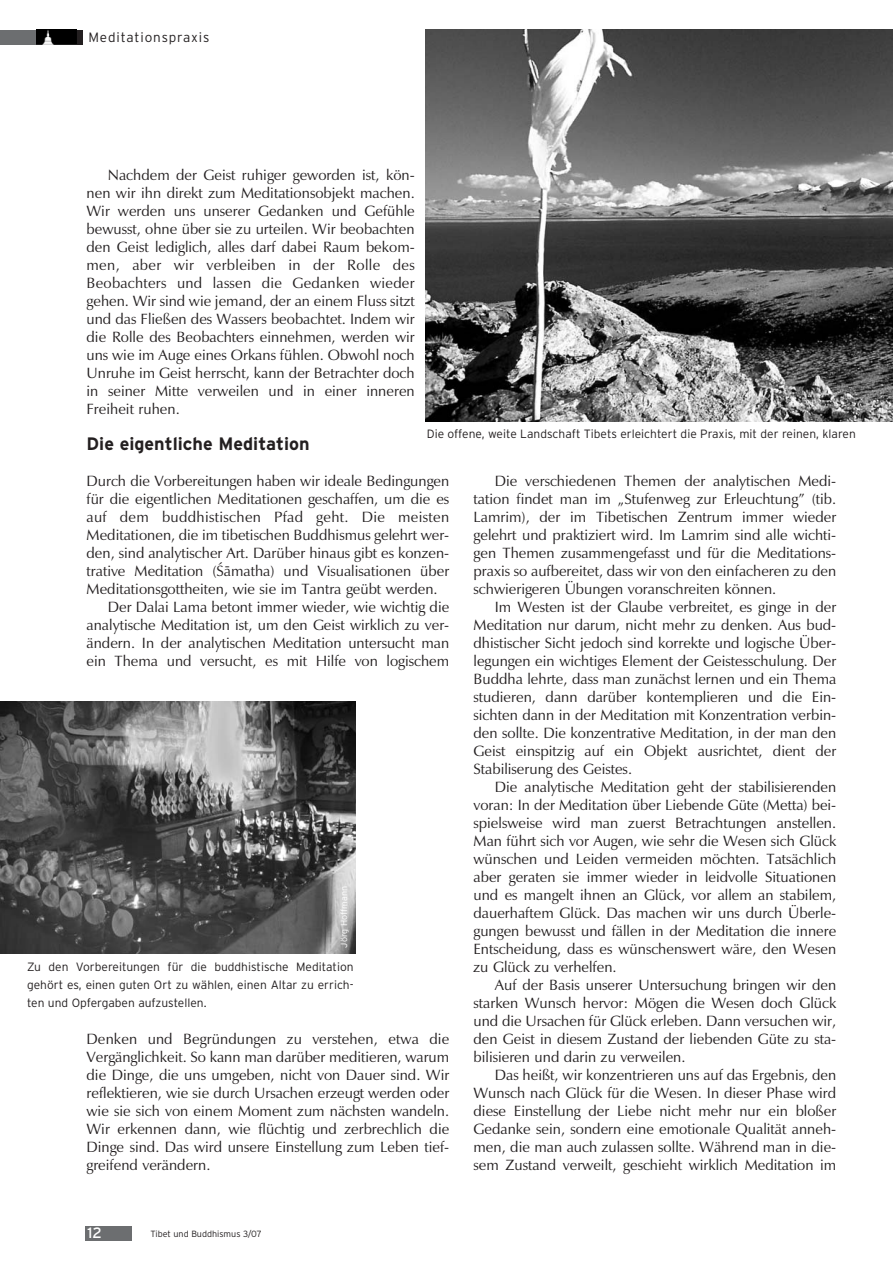
<style>
.page{position:relative;width:893px;height:1263px;background:#fff}
.page>*{position:absolute;margin:0;border:0;box-sizing:border-box;transform-origin:0 0}
.t1{font:700 18px "Interstate";color:#231f20}
.t2{font:15px/18px "Zapf Humanist 601 CS";color:#231f20;text-align:justify}
.t3{font:15px "Zapf Humanist 601 CS";letter-spacing:.02em;color:#231f20}
.t4{font:15px "Interstate";color:#fff}
.t5{font:300 13.5px "Interstate";letter-spacing:.065em;color:#231f20}
.t6{font:300 12px/18px "Interstate";color:#231f20;text-align:justify}
.t7{font:300 9px "Interstate";color:#231f20}
.t8{font:300 9px "Interstate";color:#fff}
</style>
<div class="page">
<div style="left:0;top:30px;width:40px;height:15px;background:#6c6e70"></div>
<div style="left:36px;top:30px;width:47px;height:15px;background:#231f20"></div>
<img style="left:36px;top:30px;width:41px;height:15px">
<div style="left:85px;top:1226px;width:47px;height:15px;background:#6c6e70"></div>
<img style="left:425px;top:30px;width:468px;height:392px">
<img style="left:0;top:702px;width:356px;height:252px">
<p class="t5" style="left:88px;top:32px;width:123px">Meditationspraxis</p>
<p class="t2" style="left:87px;top:167px;width:330px;text-indent:21px">Nachdem der Geist ruhiger geworden ist, kön&shy;nen wir ihn direkt zum Meditationsobjekt machen.<br>Wir werden uns unserer Gedanken und Gefühle bewusst, ohne über sie zu urteilen. Wir beobachten den Geist lediglich, alles darf dabei Raum bekom&shy;men, aber wir verbleiben in der Rolle des Beobachters und lassen die Gedanken wieder gehen. Wir sind wie jemand, der an einem Fluss sitzt und das Fließen des Wassers beobachtet. Indem wir die Rolle des Beobachters einnehmen, werden wir uns wie im Auge eines Orkans fühlen. Obwohl noch Unruhe im Geist herrscht, kann der Betrachter doch in seiner Mitte verweilen und in einer inneren Freiheit ruhen.</p>
<p class="t1" style="left:87px;top:437px;width:225px">Die eigentliche Meditation</p>
<p class="t2" style="left:87px;top:473px;width:364px">Durch die Vorbereitungen haben wir ideale Bedingungen</p>
<p class="t2" style="left:87px;top:491px;width:364px">für die eigentlichen Meditationen geschaffen, um die es</p>
<p class="t3" style="left:87px;top:510px;width:364px">auf dem buddhistischen Pfad geht. Die meisten</p>
<p class="t2" style="left:87px;top:527px;width:364px">Meditationen, die im tibetischen Buddhismus gelehrt wer-</p>
<p class="t2" style="left:87px;top:545px;width:364px">den, sind analytischer Art. Darüber hinaus gibt es konzen-</p>
<p class="t2" style="left:87px;top:563px;width:364px">trative Meditation (Œåmatha) und Visualisationen über</p>
<p class="t2" style="left:87px;top:581px;width:353px">Meditationsgottheiten, wie sie im Tantra geübt werden.</p>
<p class="t2" style="left:108px;top:599px;width:343px">Der Dalai Lama betont immer wieder, wie wichtig die</p>
<p class="t2" style="left:87px;top:617px;width:364px">analytische Meditation ist, um den Geist wirklich zu ver-</p>
<p class="t2" style="left:87px;top:635px;width:364px">ändern. In der analytischen Meditation untersucht man</p>
<p class="t2" style="left:87px;top:653px;width:364px">ein Thema und versucht, es mit Hilfe von logischem</p>
<p class="t6" style="left:427px;top:425px;width:431px">Die offene, weite Landschaft Tibets erleichtert die Praxis, mit der reinen, klaren</p>
<p class="t2" style="left:473px;top:473px;width:364px;text-indent:21px">Die verschiedenen Themen der analytischen Medi&shy;tation findet man im „Stufenweg zur Erleuchtung” (tib.<br>Lamrim), der im Tibetischen Zentrum immer wieder gelehrt und praktiziert wird. Im Lamrim sind alle wichti&shy;gen Themen zusammengefasst und für die Meditations&shy;praxis so aufbereitet, dass wir von den einfacheren zu den schwierigeren Übungen voranschreiten können.</p>
<p class="t2" style="left:473px;top:599px;width:364px;text-indent:21px">Im Westen ist der Glaube verbreitet, es ginge in der Meditation nur darum, nicht mehr zu denken. Aus bud&shy;dhistischer Sicht jedoch sind korrekte und logische Über&shy;legungen ein wichtiges Element der Geistesschulung. Der Buddha lehrte, dass man zunächst lernen und ein Thema studieren, dann darüber kontemplieren und die Ein&shy;sichten dann in der Meditation mit Konzentration verbin&shy;den sollte. Die konzentrative Meditation, in der man den Geist einspitzig auf ein Objekt ausrichtet, dient der Stabiliserung des Geistes.</p>
<p class="t2" style="left:473px;top:779px;width:364px;text-indent:21px">Die analytische Meditation geht der stabilisierenden voran: In der Meditation über Liebende Güte (Metta) bei&shy;spielsweise wird man zuerst Betrachtungen anstellen.<br>Man führt sich vor Augen, wie sehr die Wesen sich Glück wünschen und Leiden vermeiden möchten. Tatsächlich aber geraten sie immer wieder in leidvolle Situationen und es mangelt ihnen an Glück, vor allem an stabilem, dauerhaftem Glück. Das machen wir uns durch Überle&shy;gungen bewusst und fällen in der Meditation die innere Entscheidung, dass es wünschenswert wäre, den Wesen zu Glück zu verhelfen.</p>
<p class="t2" style="left:473px;top:977px;width:364px;text-indent:21px">Auf der Basis unserer Untersuchung bringen wir den starken Wunsch hervor: Mögen die Wesen doch Glück und die Ursachen für Glück erleben. Dann versuchen wir, den Geist in diesem Zustand der liebenden Güte zu sta&shy;bilisieren und darin zu verweilen.</p>
<p class="t2" style="left:473px;top:1067px;width:364px;text-indent:21px">Das heißt, wir konzentrieren uns auf das Ergebnis, den Wunsch nach Glück für die Wesen. In dieser Phase wird diese Einstellung der Liebe nicht mehr nur ein bloßer Gedanke sein, sondern eine emotionale Qualität anneh&shy;men, die man auch zulassen sollte. Während man in die&shy;sem Zustand verweilt, geschieht wirklich Meditation im</p>
<p class="t8" style="left:340px;top:948px;width:63px;rotate:-90deg">Jörg Hoffmann</p>
<p class="t6" style="left:27px;top:959px;width:328px">Zu den Vorbereitungen für die buddhistische Meditation gehört es, einen guten Ort zu wählen, einen Altar zu errich&shy;ten und Opfergaben aufzustellen.</p>
<p class="t2" style="left:87px;top:1031px;width:364px">Denken und Begründungen zu verstehen, etwa die Vergänglichkeit. So kann man darüber meditieren, warum die Dinge, die uns umgeben, nicht von Dauer sind. Wir reflektieren, wie sie durch Ursachen erzeugt werden oder wie sie sich von einem Moment zum nächsten wandeln.<br>Wir erkennen dann, wie flüchtig und zerbrechlich die Dinge sind. Das wird unsere Einstellung zum Leben tief&shy;greifend verändern.</p>
<p class="t4" style="left:87px;top:1227px;width:16px">12</p>
<p class="t7" style="left:150px;top:1231px;width:113px">Tibet und Buddhismus 3/07</p>
</div>
